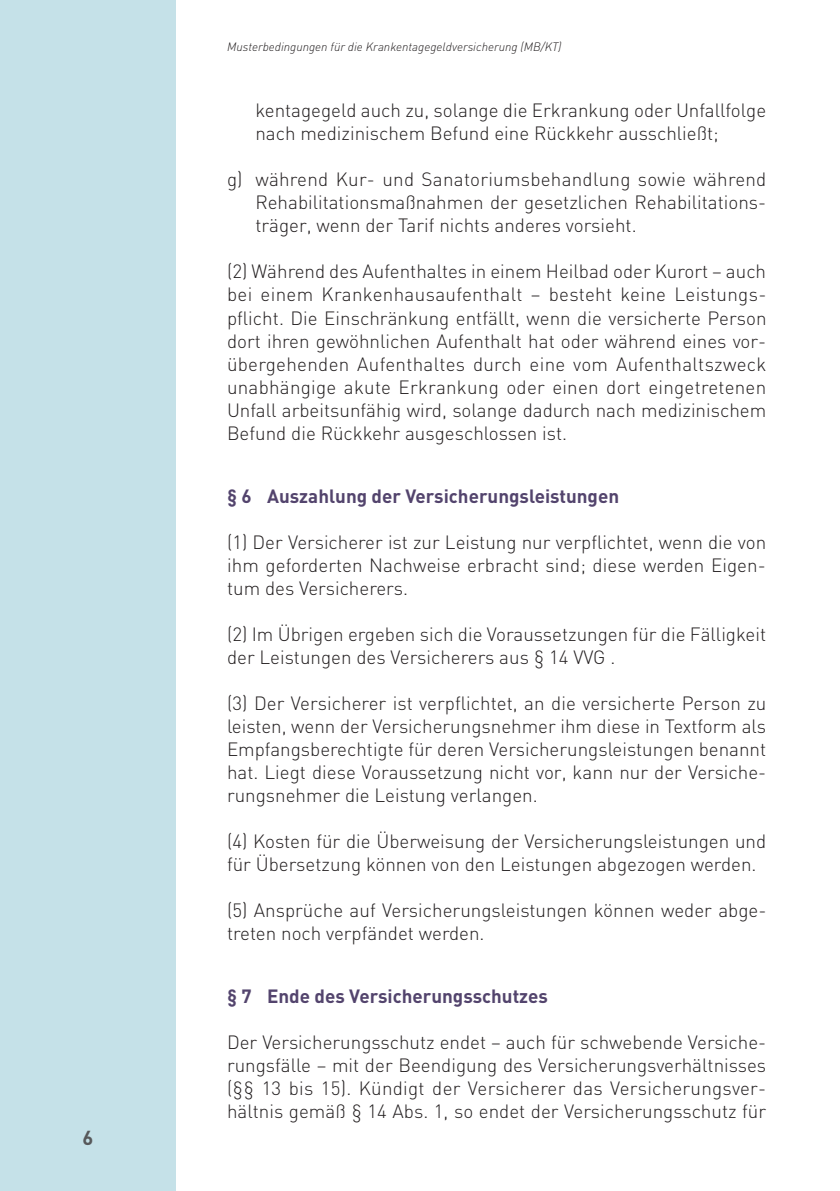
<style>
.page{position:relative;width:840px;height:1191px;background:#fff}
.page>*{position:absolute;margin:0;border:0;box-sizing:border-box;transform-origin:0 0}
.t1{font:700 20px "DIN";color:#57585a}
.t2{font:300 19px/23px "DIN";color:#231f20}
.t3{font:700 19px "DIN";color:#53446d}
.t4{font:italic 300 12px "DIN";color:#231f20}
</style>
<div class="page">
<div style="left:0;top:0;width:176px;height:1191px;background:#c5e1e8"></div>
<p class="t1" style="left:82px;top:1124px;width:12px">6</p>
<p class="t4" style="left:227px;top:39px;width:336px">Musterbedingungen für die Krankentagegeldversicherung (MB/KT)</p>
<p class="t2" style="left:255px;top:99px;width:512px">kentagegeld auch zu, solange die Erkrankung oder Unfallfolge nach medizinischem Befund eine Rückkehr ausschließt;</p>
<p class="t2" style="left:255px;top:168px;width:512px;text-align:justify;text-indent:-28px">g) während Kur- und Sanatoriumsbehandlung sowie während Rehabilitationsmaßnahmen der gesetzlichen Rehabilitations&shy;träger, wenn der Tarif nichts anderes vorsieht.</p>
<p class="t2" style="left:227px;top:260px;width:540px">(2) Während des Aufenthaltes in einem Heilbad oder Kurort – auch bei einem Krankenhausaufenthalt – besteht keine Leistungs&shy;pflicht. Die Einschränkung entfällt, wenn die versicherte Person dort ihren gewöhnlichen Aufenthalt hat oder während eines vor&shy;übergehenden Aufenthaltes durch eine vom Aufenthaltszweck unabhängige akute Erkrankung oder einen dort eingetretenen Unfall arbeitsunfähig wird, solange dadurch nach medizinischem Befund die Rückkehr ausgeschlossen ist.</p>
<p class="t3" style="left:227px;top:483px;width:393px">§ 6 Auszahlung der Versicherungsleistungen</p>
<p class="t2" style="left:227px;top:530px;width:540px;text-align:justify">(1) Der Versicherer ist zur Leistung nur verpflichtet, wenn die von ihm geforderten Nachweise erbracht sind; diese werden Eigen&shy;tum des Versicherers.</p>
<p class="t2" style="left:227px;top:622px;width:540px">(2) Im Übrigen ergeben sich die Voraussetzungen für die Fälligkeit der Leistungen des Versicherers aus § 14 VVG .</p>
<p class="t2" style="left:227px;top:691px;width:540px;text-align:justify">(3) Der Versicherer ist verpflichtet, an die versicherte Person zu leisten, wenn der Versicherungsnehmer ihm diese in Textform als Empfangsberechtigte für deren Versicherungsleistungen benannt hat. Liegt diese Voraussetzung nicht vor, kann nur der Versiche&shy;rungsnehmer die Leistung verlangen.</p>
<p class="t2" style="left:227px;top:829px;width:540px">(4) Kosten für die Überweisung der Versicherungsleistungen und für Übersetzung können von den Leistungen abgezogen werden.</p>
<p class="t2" style="left:227px;top:898px;width:540px">(5) Ansprüche auf Versicherungsleistungen können weder abge&shy;treten noch verpfändet werden.</p>
<p class="t3" style="left:227px;top:983px;width:322px">§ 7 Ende des Versicherungsschutzes</p>
<p class="t2" style="left:227px;top:1030px;width:540px;text-align:justify">Der Versicherungsschutz endet – auch für schwebende Versiche&shy;rungsfälle – mit der Beendigung des Versicherungsverhältnisses (§§ 13 bis 15). Kündigt der Versicherer das Versicherungsver&shy;hältnis gemäß § 14 Abs. 1, so endet der Versicherungsschutz für</p>
</div>
